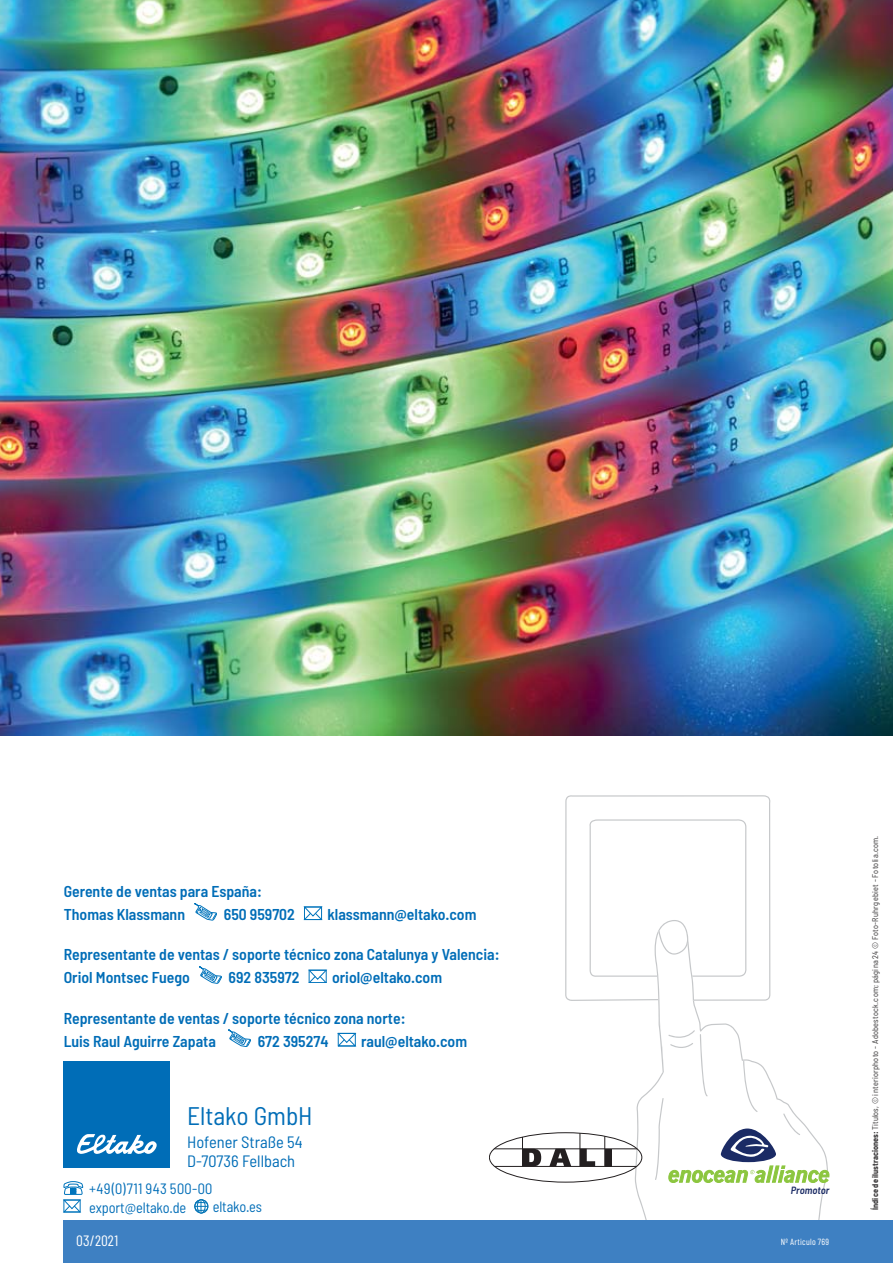
<style>
.page{position:relative;width:893px;height:1263px;background:#fff}
.page>*{position:absolute;margin:0;border:0;box-sizing:border-box;transform-origin:0 0}
.t1{font:semi-condensed 25.5px "Barlow";color:#006db7}
.t2{font:semi-condensed 16.5px/19.8px "Barlow";color:#006db7}
.t3{font:600 semi-condensed 15.75px/23.1px "Barlow";color:#006db7}
.t4{font:semi-condensed 15px/19.5px "Barlow";letter-spacing:-.005em;color:#006db7}
.t5{font:semi-condensed 15px "Barlow";letter-spacing:-.005em;color:#006db7;scale:.96 1}
.t6{font:15px "Barlow Condensed";letter-spacing:.025em;color:#fff}
.t7{font:italic 600 semi-condensed 10.5px "Barlow";color:#1b2b65}
.t8{font:9px "Barlow Condensed";letter-spacing:.03em;color:#fff}
.t9{font:semi-condensed 8.25px "Barlow";letter-spacing:.03em;color:#323031}
.s1{font-weight:700}
</style>
<div class="page">
<svg style="left:565px;top:795px;width:261px;height:425px"></svg>
<div style="left:64px;top:1220px;width:829px;height:43px;background:#3e80c2"></div>
<svg style="left:195px;top:903px;width:22px;height:17px"></svg>
<svg style="left:304px;top:907px;width:18px;height:13px"></svg>
<svg style="left:199px;top:967px;width:23px;height:17px"></svg>
<svg style="left:309px;top:970px;width:17px;height:13px"></svg>
<svg style="left:228px;top:1030px;width:23px;height:17px"></svg>
<svg style="left:338px;top:1033px;width:18px;height:13px"></svg>
<svg style="left:64px;top:1181px;width:19px;height:31px"></svg>
<div style="left:194px;top:1200px;width:14px;height:13px;border:1px solid #0475b7;border-radius:50%"></div>
<svg style="left:195px;top:1199px;width:13px;height:15px"></svg>
<div style="left:64px;top:1061px;width:106px;height:106px;background:#006db7"></div>
<svg style="left:77px;top:1134px;width:80px;height:20px"></svg>
<img style="left:0;top:0;width:893px;height:736px">
<hr style="left:495px;top:1166px;width:142px;height:1px;background:#231f20">
<hr style="left:579px;top:1133px;width:1px;height:33px;background:#231f20">
<hr style="left:494px;top:1148px;width:143px;height:1px;background:#231f20">
<svg style="left:549px;top:1149px;width:22px;height:18px"></svg>
<svg style="left:580px;top:819px;width:249px;height:364px"></svg>
<div style="left:605px;top:1149px;width:6px;height:18px;background:#231f20"></div>
<svg style="left:522px;top:1137px;width:19px;height:30px"></svg>
<p class="t3" style="left:64px;top:882px;width:200px">Gerente de ventas para España:<br>Thomas Klassmann</p>
<p class="t3" style="left:224px;top:905px;width:73px">650 959702</p>
<p class="t3" style="left:327px;top:905px;width:151px">klassmann@eltako.com</p>
<p class="t3" style="left:64px;top:945px;width:437px">Representante de ventas / soporte técnico zona Catalunya y Valencia:<br>Oriol Montsec Fuego</p>
<p class="t3" style="left:229px;top:968px;width:72px">692 835972</p>
<p class="t3" style="left:332px;top:968px;width:112px">oriol@eltako.com</p>
<p class="t3" style="left:64px;top:1008px;width:343px">Representante de ventas / soporte técnico zona norte:<br>Luis Raul Aguirre Zapata</p>
<p class="t3" style="left:258px;top:1031px;width:72px">672 395274</p>
<p class="t3" style="left:361px;top:1031px;width:107px">raul@eltako.com</p>
<h1 class="t1" style="left:187px;top:1107px;width:127px">Eltako GmbH</h1>
<p class="t2" style="left:187px;top:1134px;width:117px">Hofener Straße 54<br>D-70736 Fellbach</p>
<p class="t4" style="left:89px;top:1181px;width:125px">+49(0)711 943 500-00 export@eltako.de</p>
<p class="t5" style="left:213px;top:1201px;width:53px">eltako.es</p>
<p class="t7" style="left:791px;top:1184px;width:40px">Promotor</p>
<p class="t6" style="left:76px;top:1235px;width:43px">03/2021</p>
<p class="t8" style="left:781px;top:1239px;width:50px">Nº Articulo 769</p>
<p class="t9" style="left:872px;top:1210px;width:376px;rotate:-90deg"><span class="s1">Índice de ilustraciones:</span> Titulos, © interiorphoto - Adobestock.com; página 24 © Foto-Ruhrgebiet - Fotolia.com.</p>
</div>
